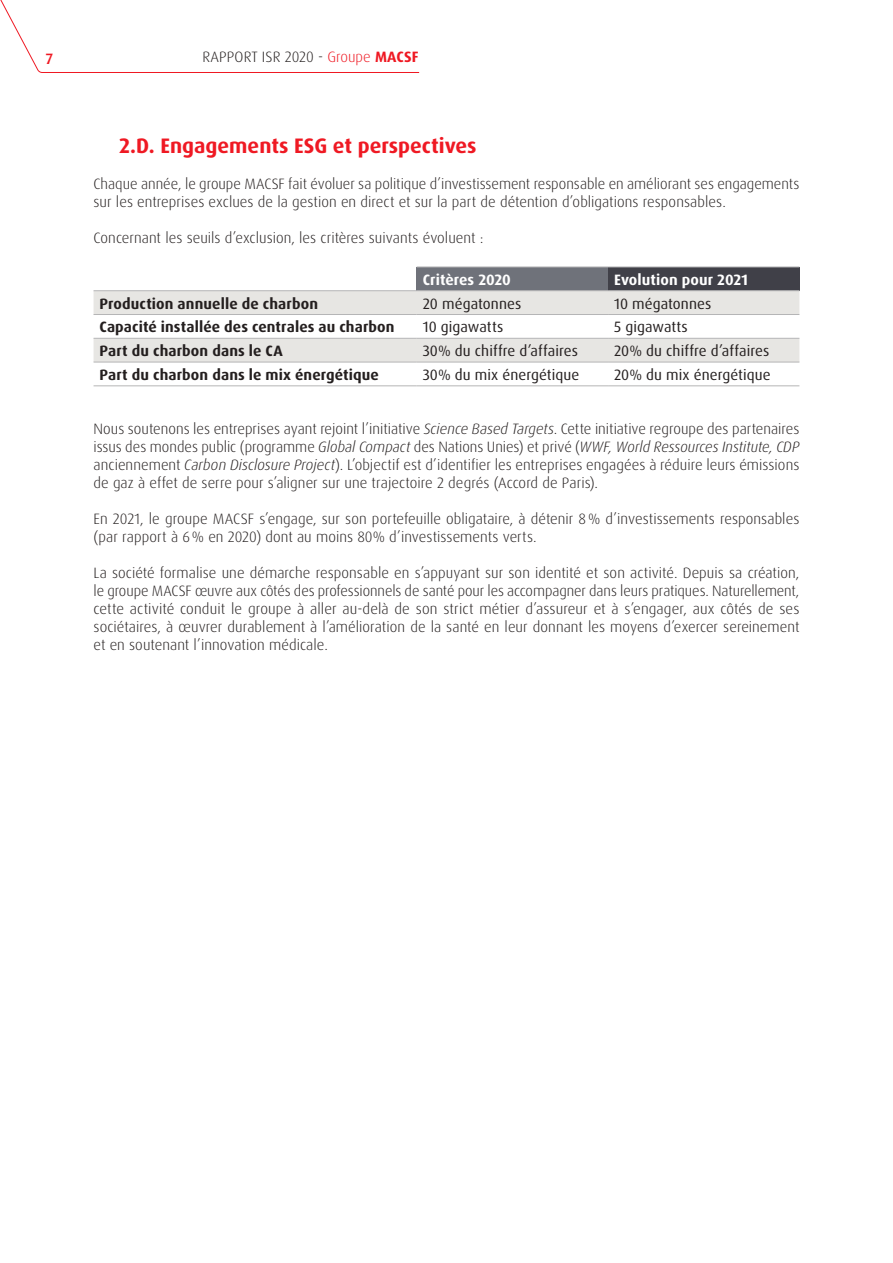
<style>
.page{position:relative;width:893px;height:1263px;background:#fff}
.page>*{position:absolute;margin:0;border:0;box-sizing:border-box;transform-origin:0 0}
.t1{font:700 21px "Dax OT";color:#ef1923}
.t2{font:300 15px/18px "Dax OT";color:#241f1f}
.t3{font:15px "Dax OT";letter-spacing:.005em;color:#241f1f}
.t4{font:700 15px "Dax OT";letter-spacing:.01em;color:#241f1f}
.t5{font:700 15px "Dax OT";letter-spacing:.005em;color:#fff}
.t6{font:500 15px "Dax OT";color:#ef1923}
.s1{color:#ef1923}
.s2{font-weight:700;color:#ef1923}
.s3{font-style:italic}
</style>
<div class="page">
<div style="left:417px;top:267px;width:191px;height:24px;background:#6f727a"></div>
<div style="left:608px;top:267px;width:191px;height:24px;background:#404048"></div>
<svg style="left:94px;top:291px;width:705px;height:71px;fill:#e7e6e3"></svg>
<hr style="left:94px;top:314px;width:323px;height:1px;background:#b5b5b6">
<hr style="left:417px;top:314px;width:191px;height:1px;background:#b5b5b6">
<hr style="left:608px;top:314px;width:191px;height:1px;background:#b5b5b6">
<hr style="left:94px;top:338px;width:323px;height:1px;background:#b5b5b6">
<hr style="left:417px;top:338px;width:191px;height:1px;background:#b5b5b6">
<hr style="left:608px;top:338px;width:191px;height:1px;background:#b5b5b6">
<hr style="left:94px;top:362px;width:323px;height:1px;background:#b5b5b6">
<hr style="left:417px;top:362px;width:191px;height:1px;background:#b5b5b6">
<hr style="left:608px;top:362px;width:191px;height:1px;background:#b5b5b6">
<hr style="left:94px;top:385px;width:323px;height:1px;background:#b5b5b6">
<hr style="left:417px;top:385px;width:191px;height:1px;background:#b5b5b6">
<hr style="left:608px;top:385px;width:191px;height:1px;background:#b5b5b6">
<hr style="left:417px;top:267px;width:191px;height:1px;background:#b5b5b6">
<hr style="left:608px;top:267px;width:191px;height:1px;background:#b5b5b6">
<hr style="left:94px;top:290px;width:323px;height:1px;background:#b5b5b6">
<hr style="left:417px;top:290px;width:191px;height:1px;background:#b5b5b6">
<hr style="left:608px;top:290px;width:191px;height:1px;background:#b5b5b6">
<svg style="left:0;top:0;width:420px;height:73px"></svg>
<p class="t6" style="left:46px;top:49px;width:9px">7</p>
<p class="t2" style="left:203px;top:48px;width:218px">RAPPORT ISR 2020 - <span class="s1">Groupe</span> <span class="s2">MACSF</span></p>
<h1 class="t1" style="left:119px;top:132px;width:359px">2.D. Engagements ESG et perspectives</h1>
<p class="t2" style="left:94px;top:175px;width:707px">Chaque année, le groupe MACSF fait évoluer sa politique d’investissement responsable en améliorant ses engagements sur les entreprises exclues de la gestion en direct et sur la part de détention d’obligations responsables.</p>
<p class="t2" style="left:94px;top:229px;width:391px">Concernant les seuils d’exclusion, les critères suivants évoluent :</p>
<p class="t5" style="left:423px;top:270px;width:90px">Critères 2020</p>
<p class="t5" style="left:614px;top:270px;width:135px">Evolution pour 2021</p>
<p class="t4" style="left:100px;top:294px;width:220px">Production annuelle de charbon</p>
<p class="t3" style="left:423px;top:294px;width:100px">20 mégatonnes</p>
<p class="t3" style="left:614px;top:294px;width:99px">10 mégatonnes</p>
<p class="t4" style="left:100px;top:317px;width:297px">Capacité installée des centrales au charbon</p>
<p class="t3" style="left:423px;top:318px;width:82px">10 gigawatts</p>
<p class="t3" style="left:614px;top:318px;width:75px">5 gigawatts</p>
<p class="t4" style="left:100px;top:341px;width:185px">Part du charbon dans le CA</p>
<p class="t3" style="left:423px;top:341px;width:157px">30% du chiffre d’affaires</p>
<p class="t3" style="left:614px;top:341px;width:157px">20% du chiffre d’affaires</p>
<p class="t4" style="left:100px;top:365px;width:281px">Part du charbon dans le mix énergétique</p>
<p class="t3" style="left:423px;top:365px;width:158px">30% du mix énergétique</p>
<p class="t3" style="left:614px;top:365px;width:158px">20% du mix énergétique</p>
<p class="t2" style="left:94px;top:420px;width:707px;text-align:justify">Nous soutenons les entreprises ayant rejoint l’initiative <span class="s3">Science Based Targets</span>. Cette initiative regroupe des partenaires issus des mondes public (programme <span class="s3">Global Compact</span> des Nations Unies) et privé (<span class="s3">WWF, World Ressources Institute, CDP </span>anciennement <span class="s3">Carbon Disclosure Project</span>). L’objectif est d’identifier les entreprises engagées à réduire leurs émissions de gaz à effet de serre pour s’aligner sur une trajectoire 2 degrés (Accord de Paris).</p>
<p class="t2" style="left:94px;top:510px;width:707px">En 2021, le groupe MACSF s’engage, sur son portefeuille obligataire, à détenir 8% d’investissements responsables (par rapport à 6% en 2020) dont au moins 80% d’investissements verts.</p>
<p class="t2" style="left:94px;top:564px;width:707px;text-align:justify">La société formalise une démarche responsable en s’appuyant sur son identité et son activité. Depuis sa création, le groupe MACSF œuvre aux côtés des professionnels de santé pour les accompagner dans leurs pratiques. Naturellement, cette activité conduit le groupe à aller au-delà de son strict métier d’assureur et à s’engager, aux côtés de ses sociétaires, à œuvrer durablement à l’amélioration de la santé en leur donnant les moyens d’exercer sereinement et en soutenant l’innovation médicale.</p>
</div>
